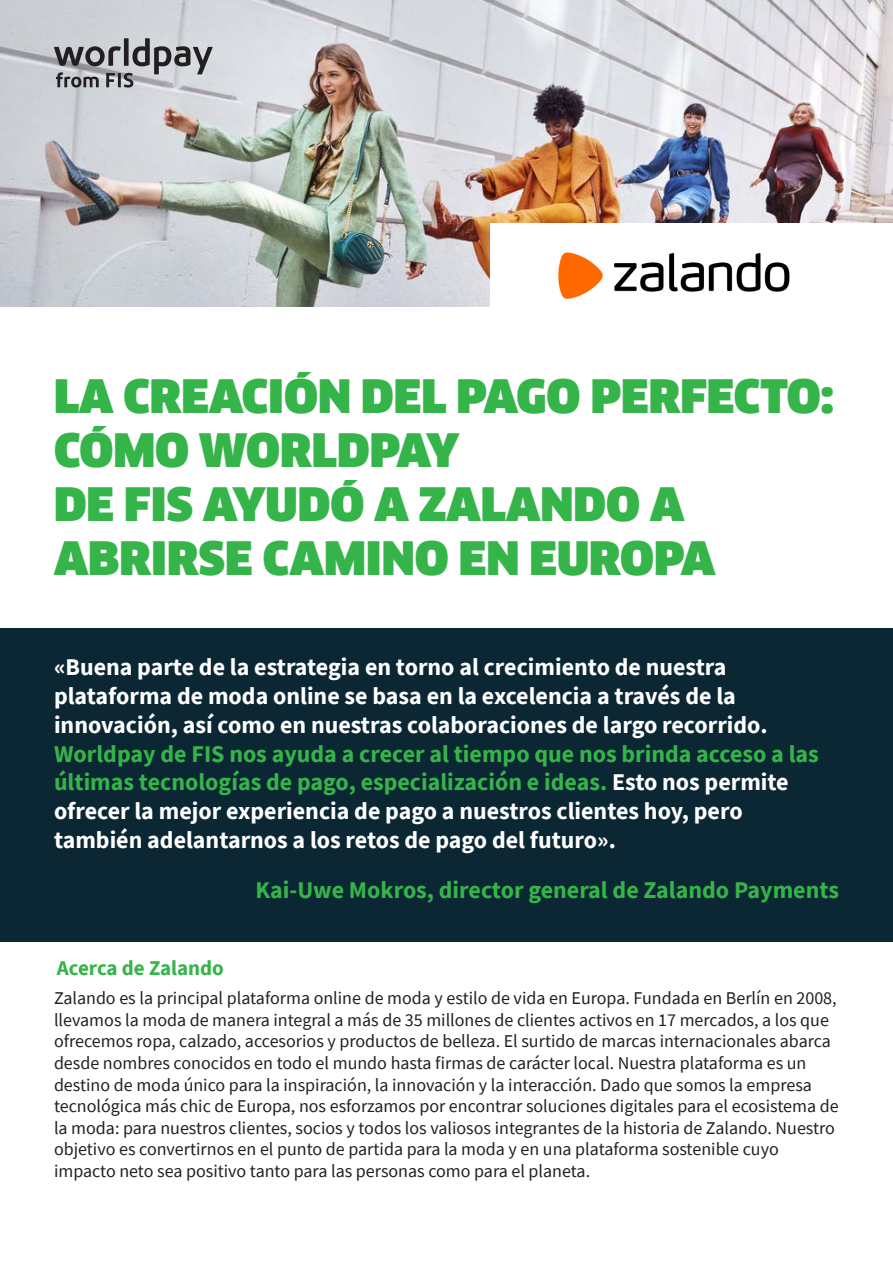
<style>
.page{position:relative;width:893px;height:1263px;background:#fff}
.page>*{position:absolute;margin:0;border:0;box-sizing:border-box;transform-origin:0 0}
.heading-11{font:900 45px/54px "Clan Offc Pro";color:#35b44a}
.t1{font:700 24px/28.8px "Source Sans Pro";color:#fff}
.t2{font:700 24px "Source Sans Pro";color:#35b44a}
.t3{font:700 21px "Source Sans Pro";color:#35b44a}
.t4{font:18px/21.6px "Source Sans Pro";color:#231f20}
.s1{color:#35b44a}
</style>
<div class="page">
<div style="left:0;top:628px;width:893px;height:314px;background:#0a2733"></div>
<img style="left:0;top:0;width:893px;height:306px">
<svg style="left:54px;top:38px;width:159px;height:50px;background:#9e9fa3"></svg>
<div style="left:490px;top:223px;width:402px;height:128px;background:#fff"></div>
<img style="left:558px;top:252px;width:232px;height:47px">
<p class="heading-11" style="left:54px;top:369px;width:781px">LA CREACIÓN DEL PAGO PERFECTO:<br>CÓMO WORLDPAY<br>DE FIS AYUDÓ A ZALANDO A<br>ABRIRSE CAMINO EN EUROPA</p>
<p class="t1" style="left:54px;top:652px;width:766px">«Buena parte de la estrategia en torno al crecimiento de nuestra plataforma de moda online se basa en la excelencia a través de la innovación, así como en nuestras colaboraciones de largo recorrido.<br><span class="s1">Worldpay de FIS nos ayuda a crecer al tiempo que nos brinda acceso a las últimas tecnologías de pago, especialización e ideas.</span> Esto nos permite ofrecer la mejor experiencia de pago a nuestros clientes hoy, pero también adelantarnos a los retos de pago del futuro».</p>
<p class="t2" style="left:255px;top:874px;width:585px">Kai-Uwe Mokros, director general de Zalando Payments</p>
<p class="t3" style="left:57px;top:953px;width:169px">Acerca de Zalando</p>
<p class="t4" style="left:54px;top:987px;width:786px">Zalando es la principal plataforma online de moda y estilo de vida en Europa. Fundada en Berlín en 2008, llevamos la moda de manera integral a más de 35 millones de clientes activos en 17 mercados, a los que ofrecemos ropa, calzado, accesorios y productos de belleza. El surtido de marcas internacionales abarca desde nombres conocidos en todo el mundo hasta firmas de carácter local. Nuestra plataforma es un destino de moda único para la inspiración, la innovación y la interacción. Dado que somos la empresa tecnológica más chic de Europa, nos esforzamos por encontrar soluciones digitales para el ecosistema de la moda: para nuestros clientes, socios y todos los valiosos integrantes de la historia de Zalando. Nuestro objetivo es convertirnos en el punto de partida para la moda y en una plataforma sostenible cuyo impacto neto sea positivo tanto para las personas como para el planeta.</p>
</div>
